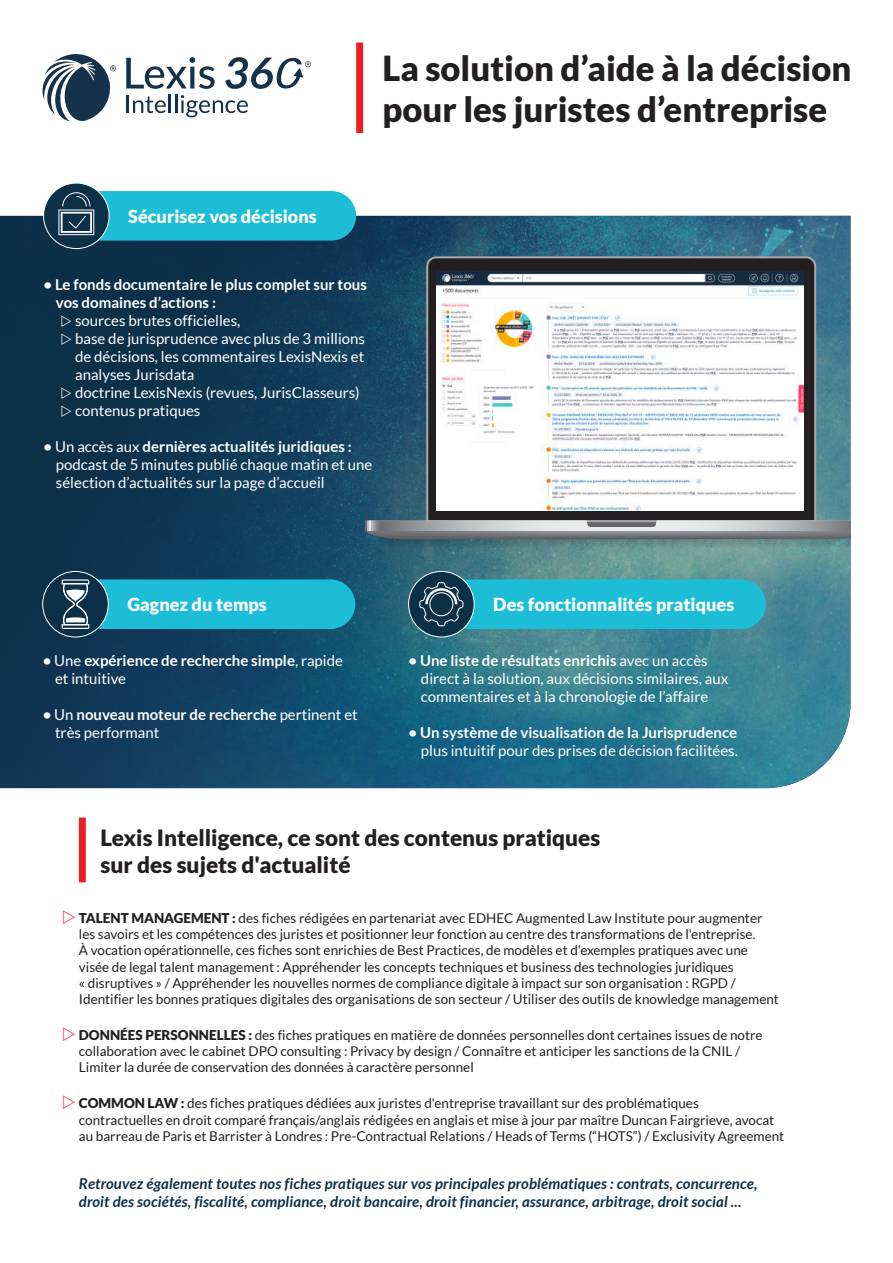
<style>
.page{position:relative;width:893px;height:1263px;background:#fff}
.page>*{position:absolute;margin:0;border:0;box-sizing:border-box;transform-origin:0 0}
.t1{font:900 34.5px/41.4px "Lato";color:#231f20}
.t2{font:900 22.5px/27px "Lato";color:#231f20}
.t3{font:900 18px "Lato";color:#fff}
.t4{font:15px/18px "Lato";color:#fff}
.t5{font:italic 700 15px/18px "Lato";letter-spacing:.01em;color:#0d3049}
.t6{font:700 15px/18px "Lato";color:#fff}
.t7{font:13.5px/16.2px "Lato";color:#231f20}
.s1{font-weight:700}
.s2{font-weight:400}
.s3{font-weight:900}
</style>
<div class="page">
<img style="left:0;top:216px;width:850px;height:572px">
<svg style="left:43px;top:54px;width:73px;height:67px"></svg>
<hr style="left:126px;top:95px;width:3px;height:18px;background:#15324a">
<svg style="left:133px;top:95px;width:115px;height:22px"></svg>
<svg style="left:126px;top:57px;width:89px;height:32px"></svg>
<svg style="left:225px;top:57px;width:86px;height:32px"></svg>
<div style="left:356px;top:43px;width:7px;height:90px;background:#ee1d23"></div>
<div style="left:44px;top:183px;width:65px;height:66px;background:#0d3049;border-radius:50%"></div>
<div style="left:43px;top:183px;width:66px;height:66px;border:1px solid #fff;border-radius:50%"></div>
<svg style="left:58px;top:191px;width:298px;height:50px;background:#22abc3"></svg>
<div style="left:43px;top:571px;width:65px;height:66px;background:#0d3049;border-radius:50%"></div>
<div style="left:42px;top:571px;width:67px;height:66px;border:1px solid #fff;border-radius:50%"></div>
<svg style="left:61px;top:579px;width:294px;height:50px;background:#22adc5"></svg>
<div style="left:409px;top:571px;width:65px;height:66px;background:#0d3049;border-radius:50%"></div>
<div style="left:408px;top:571px;width:66px;height:66px;border:1px solid #fff;border-radius:50%"></div>
<svg style="left:419px;top:579px;width:347px;height:50px;background:#20acc4"></svg>
<img style="left:745px;top:565px;width:106px;height:6px">
<img style="left:621px;top:215px;width:230px;height:45px">
<img style="left:349px;top:519px;width:502px;height:46px">
<img style="left:365px;top:531px;width:486px;height:8px">
<svg style="left:365px;top:260px;width:486px;height:271px;background:#3f5b6a"></svg>
<img style="left:436px;top:271px;width:367px;height:240px">
<div style="left:79px;top:817px;width:7px;height:65px;background:#ee1d23"></div>
<svg style="left:62px;top:316px;width:9px;height:11px"></svg>
<svg style="left:62px;top:334px;width:9px;height:11px"></svg>
<svg style="left:62px;top:388px;width:9px;height:11px"></svg>
<svg style="left:62px;top:406px;width:9px;height:11px"></svg>
<h1 class="t1" style="left:382px;top:47px;width:470px">La solution d’aide à la décision pour les juristes d’entreprise</h1>
<h3 class="t3" style="left:128px;top:206px;width:190px">Sécurisez vos décisions</h3>
<p class="t6" style="left:56px;top:276px;width:313px;text-indent:-12px">• Le fonds documentaire le plus complet sur tous vos domaines d’actions :</p>
<p class="t4" style="left:75px;top:312px;width:292px">sources brutes officielles,<br>base de jurisprudence avec plus de 3 millions de décisions, les commentaires LexisNexis et analyses Jurisdata<br>doctrine LexisNexis (revues, JurisClasseurs) contenus pratiques</p>
<p class="t4" style="left:56px;top:438px;width:318px;text-indent:-12px"><span class="s1">•</span> Un accès aux <span class="s1">dernières actualités juridiques : </span>podcast de 5 minutes publié chaque matin et une sélection d’actualités sur la page d’accueil</p>
<h3 class="t3" style="left:127px;top:594px;width:141px">Gagnez du temps</h3>
<p class="t6" style="left:55px;top:652px;width:289px;text-indent:-12px">• <span class="s2">Une</span> expérience de recherche simple<span class="s2">, rapide et intuitive</span></p>
<p class="t4" style="left:55px;top:706px;width:304px;text-indent:-12px"><span class="s1">•</span> Un <span class="s1">nouveau moteur de recherche</span> pertinent et très performant</p>
<h3 class="t3" style="left:493px;top:594px;width:242px">Des fonctionnalités pratiques</h3>
<p class="t4" style="left:421px;top:652px;width:309px;text-indent:-12px"><span class="s1">• Une liste de résultats enrichis</span> avec un accès direct à la solution, aux décisions similaires, aux commentaires et à la chronologie de l’affaire</p>
<p class="t6" style="left:409px;top:724px;width:330px">• Un système de visualisation de la Jurisprudence</p>
<p class="t4" style="left:421px;top:742px;width:319px">plus intuitif pour des prises de décision facilitées.</p>
<h2 class="t2" style="left:101px;top:823px;width:501px">Lexis Intelligence, ce sont des contenus pratiques sur des sujets d'actualité</h2>
<p class="t7" style="left:79px;top:910px;width:701px"><span class="s3">TALENT MANAGEMENT :</span> des fiches rédigées en partenariat avec EDHEC Augmented Law Institute pour augmenter les savoirs et les compétences des juristes et positionner leur fonction au centre des transformations de l'entreprise.<br>À vocation opérationnelle, ces fiches sont enrichies de Best Practices, de modèles et d'exemples pratiques avec une visée de legal talent management : Appréhender les concepts techniques et business des technologies juridiques<br>« disruptives » / Appréhender les nouvelles normes de compliance digitale à impact sur son organisation : RGPD / Identifier les bonnes pratiques digitales des organisations de son secteur / Utiliser des outils de knowledge management</p>
<p class="t7" style="left:79px;top:1027px;width:685px"><span class="s3">DONNÉES PERSONNELLES :</span> des fiches pratiques en matière de données personnelles dont certaines issues de notre collaboration avec le cabinet DPO consulting : Privacy by design / Connaître et anticiper les sanctions de la CNIL /<br>Limiter la durée de conservation des données à caractère personnel</p>
<p class="t7" style="left:79px;top:1095px;width:707px"><span class="s3">COMMON LAW :</span> des fiches pratiques dédiées aux juristes d'entreprise travaillant sur des problématiques contractuelles en droit comparé français/anglais rédigées en anglais et mise à jour par maître Duncan Fairgrieve, avocat au barreau de Paris et Barrister à Londres : Pre-Contractual Relations / Heads of Terms (“HOTS”) / Exclusivity Agreement</p>
<p class="t5" style="left:79px;top:1175px;width:680px">Retrouvez également toutes nos fiches pratiques sur vos principales problématiques : contrats, concurrence, droit des sociétés, fiscalité, compliance, droit bancaire, droit financier, assurance, arbitrage, droit social ...</p>
</div>
